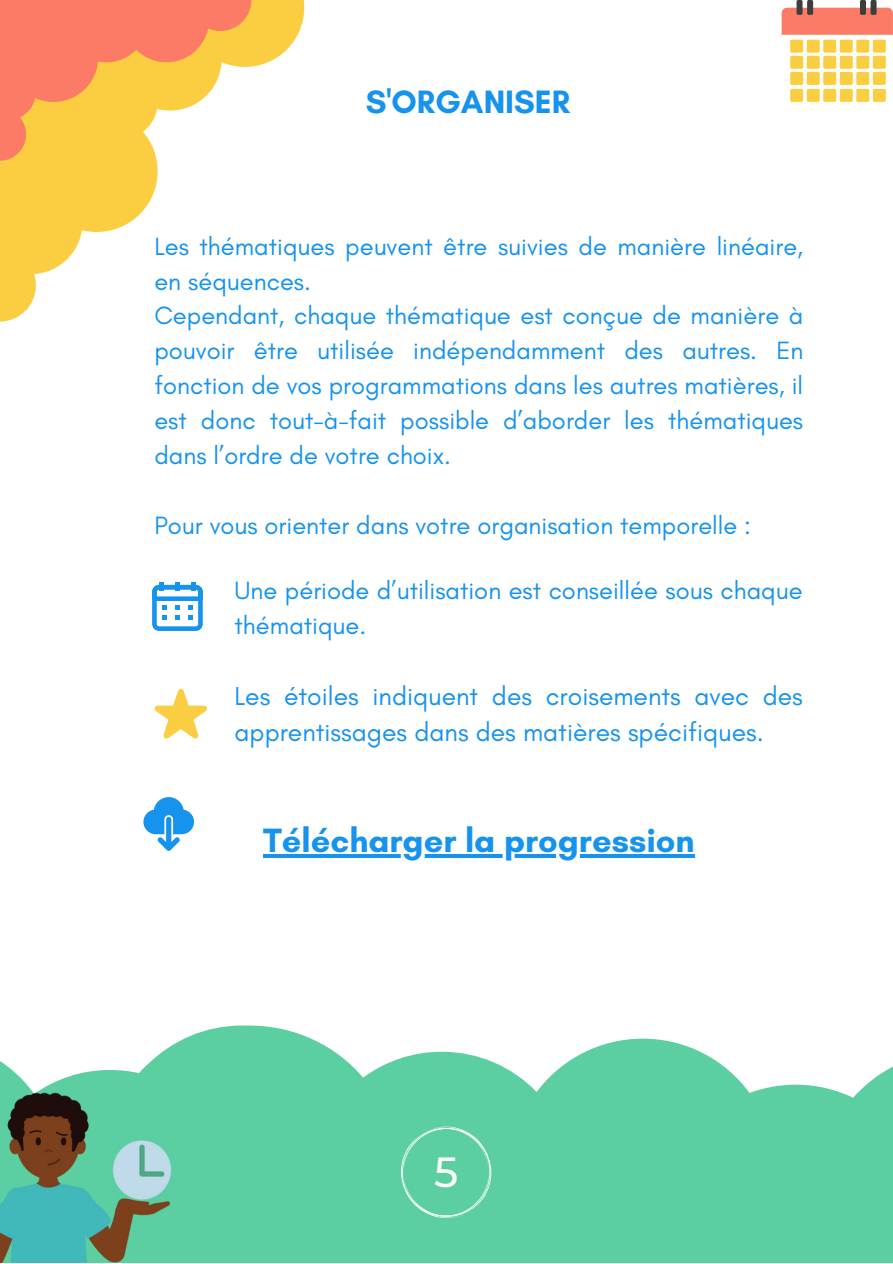
<style>
.page{position:relative;width:893px;height:1264px;background:#fff}
.page>*{position:absolute;margin:0;border:0;box-sizing:border-box;transform-origin:0 0}
.t1{font:500 42px "Montserrat";color:#fff}
.t2{font:700 34.35px "Glacial Indifference";color:#1693ed}
.t3{font:700 33px "Glacial Indifference";color:#1693ed}
.t4{font:26.4px/36px "Glacial Indifference";color:#1693ed}
.t5{font:25.5px/34.8px "Glacial Indifference";color:#1693ed}
</style>
<div class="page">
<svg style="left:0;top:0;width:304px;height:321px"></svg>
<svg style="left:0;top:0;width:251px;height:161px"></svg>
<svg style="left:0;top:1025px;width:892px;height:237px;fill:#5bcfa2"></svg>
<svg style="left:400px;top:1125px;width:91px;height:95px;background:#64d1a7"></svg>
<svg style="left:143px;top:797px;width:51px;height:54px"></svg>
<div style="left:781px;top:8px;width:111px;height:27px;background:#fb7b66"></div>
<div style="left:796px;top:0;width:6px;height:15px;background:#3d3d3d;border-radius:2px"></div>
<div style="left:807px;top:0;width:6px;height:15px;background:#3d3d3d;border-radius:2px"></div>
<div style="left:859px;top:0;width:6px;height:15px;background:#3d3d3d;border-radius:2px"></div>
<div style="left:870px;top:0;width:6px;height:15px;background:#3d3d3d;border-radius:2px"></div>
<div style="left:790px;top:40px;width:13px;height:13px;background:#fbce42;border-radius:2px"></div>
<div style="left:806px;top:40px;width:13px;height:13px;background:#fbce42;border-radius:2px"></div>
<div style="left:823px;top:40px;width:13px;height:13px;background:#fbce42;border-radius:2px"></div>
<div style="left:839px;top:40px;width:13px;height:13px;background:#fbce42;border-radius:2px"></div>
<div style="left:856px;top:40px;width:13px;height:13px;background:#fbce42;border-radius:2px"></div>
<div style="left:872px;top:40px;width:13px;height:13px;background:#fbce42;border-radius:2px"></div>
<div style="left:790px;top:56px;width:13px;height:13px;background:#fbce42;border-radius:2px"></div>
<div style="left:806px;top:56px;width:13px;height:13px;background:#fbce42;border-radius:2px"></div>
<div style="left:823px;top:56px;width:13px;height:13px;background:#fbce42;border-radius:2px"></div>
<div style="left:839px;top:56px;width:13px;height:13px;background:#fbce42;border-radius:2px"></div>
<div style="left:856px;top:56px;width:13px;height:13px;background:#fbce42;border-radius:2px"></div>
<div style="left:872px;top:56px;width:13px;height:13px;background:#fbce42;border-radius:2px"></div>
<div style="left:790px;top:72px;width:13px;height:13px;background:#fbce42;border-radius:2px"></div>
<div style="left:806px;top:72px;width:13px;height:13px;background:#fbce42;border-radius:2px"></div>
<div style="left:823px;top:72px;width:13px;height:13px;background:#fbce42;border-radius:2px"></div>
<div style="left:839px;top:72px;width:13px;height:13px;background:#fbce42;border-radius:2px"></div>
<div style="left:856px;top:72px;width:13px;height:13px;background:#fbce42;border-radius:2px"></div>
<div style="left:872px;top:72px;width:13px;height:13px;background:#fbce42;border-radius:2px"></div>
<div style="left:790px;top:89px;width:13px;height:13px;background:#fbce42;border-radius:2px"></div>
<div style="left:806px;top:89px;width:13px;height:13px;background:#fbce42;border-radius:2px"></div>
<div style="left:823px;top:89px;width:13px;height:13px;background:#fbce42;border-radius:2px"></div>
<div style="left:839px;top:89px;width:13px;height:13px;background:#fbce42;border-radius:2px"></div>
<div style="left:856px;top:89px;width:13px;height:13px;background:#fbce42;border-radius:2px"></div>
<div style="left:872px;top:89px;width:13px;height:13px;background:#fbce42;border-radius:2px"></div>
<div style="left:159px;top:582px;width:5px;height:8px;background:#1693ed"></div>
<div style="left:175px;top:582px;width:5px;height:8px;background:#1693ed"></div>
<div style="left:191px;top:582px;width:5px;height:8px;background:#1693ed"></div>
<svg style="left:152px;top:585px;width:51px;height:46px"></svg>
<svg style="left:154px;top:689px;width:53px;height:49px"></svg>
<img style="left:0;top:1084px;width:178px;height:178px">
<hr style="left:263px;top:854px;width:431px;height:3px;background:#1693ed">
<p class="t3" style="left:365px;top:81px;width:206px">S'ORGANISER</p>
<p class="t5" style="left:154px;top:228px;width:650px">Les thématiques peuvent être suivies de manière linéaire, en séquences.</p>
<p class="t5" style="left:154px;top:298px;width:650px;text-align:justify">Cependant, chaque thématique est conçue de manière à pouvoir être utilisée indépendamment des autres. En fonction de vos programmations dans les autres matières, il est donc tout-à-fait possible d’aborder les thématiques dans l’ordre de votre choix.</p>
<p class="t5" style="left:154px;top:507px;width:598px">Pour vous orienter dans votre organisation temporelle :</p>
<p class="t5" style="left:234px;top:573px;width:569px">Une période d’utilisation est conseillée sous chaque thématique.</p>
<p class="t4" style="left:234px;top:677px;width:570px">Les étoiles indiquent des croisements avec des apprentissages dans des matières spécifiques.</p>
<p class="t2" style="left:263px;top:819px;width:433px">Télécharger la progression</p>
<p class="t1" style="left:434px;top:1146px;width:26px">5</p>
</div>
